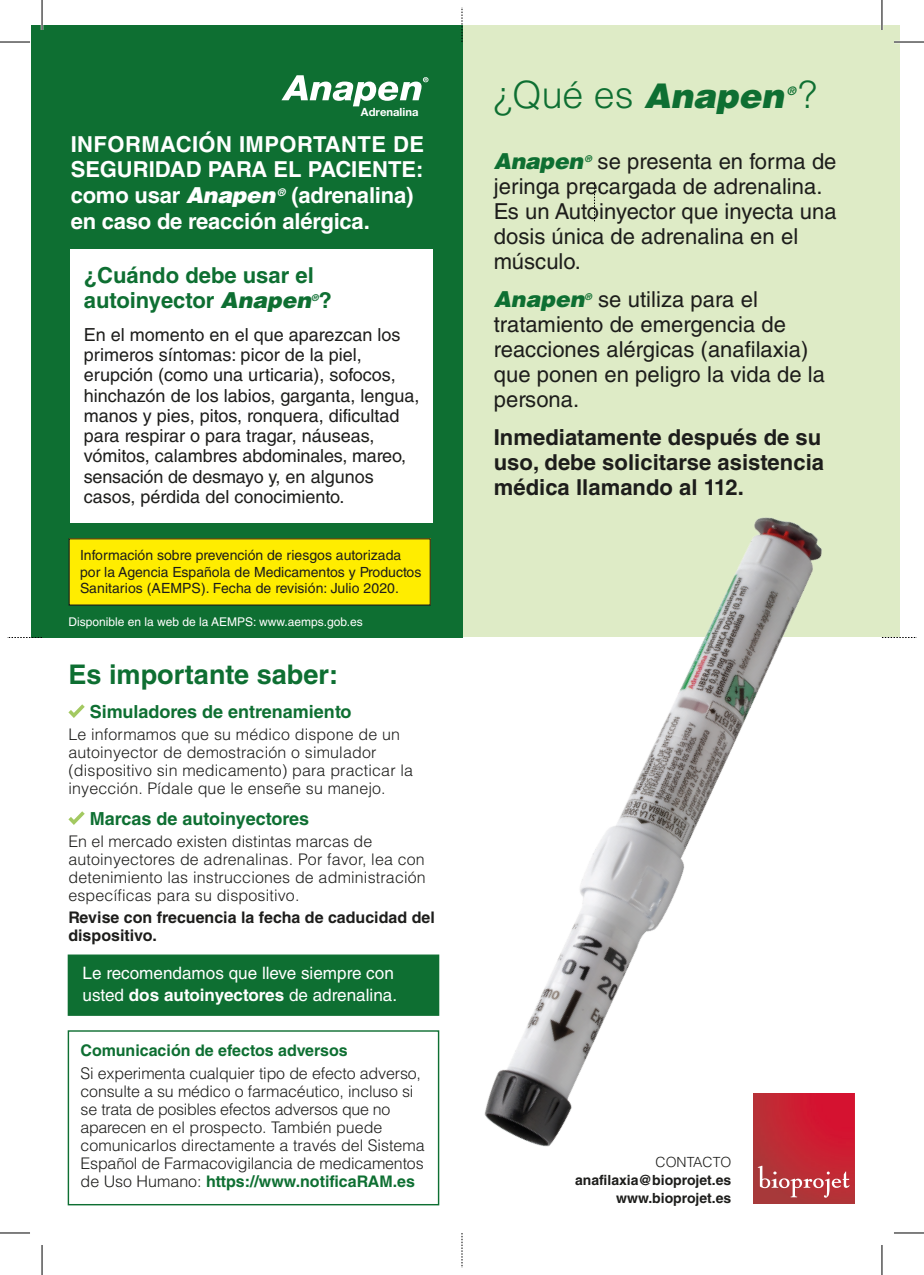
<style>
.page{position:relative;width:924px;height:1275px;background:#fff}
.page>*{position:absolute;margin:0;border:0;box-sizing:border-box;transform-origin:0 0}
.TÍTULO_AEMPS_2_FT{font:300 37.6px "Helvetica LT Std";color:#0e6f32}
.TÍTULO_AEMPS_2_FT-2{font:700 27px "Helvetica LT Std";color:#0e6f32}
.TÍTULO_AEMPS_2_FT-3{font:22px/25px "Helvetica LT Std";color:#1d1d1b}
.TÍTULO_AEMPS_2_FT-4{font:700 22px/25.6px "Helvetica LT Std";letter-spacing:-.01em;color:#fff}
.TÍTULO_AEMPS_2_FT-5{font:700 22px/25px "Helvetica LT Std";color:#1d1d1b}
.TÍTULO_AEMPS_2_FT-6{font:700 22px/25px "Helvetica LT Std";color:#0e6f32}
.TÍTULO_AEMPS_2_FT-7{font:italic 900 22px "Helvetica LT Std";letter-spacing:-.005em;color:#0e6f32}
.TÍTULO_AEMPS_2_FT-8{font:18px/20.2px "Helvetica LT Std";color:#1d1d1b}
.TÍTULO_AEMPS_2_FT-9{font:700 18px "Helvetica LT Std";color:#0e6f32}
.TÍTULO_AEMPS_2_FT-10{font:17.2px/21.4px "Helvetica LT Std";color:#fff}
.TÍTULO_AEMPS_2_FT-11{font:300 16px/18px "Helvetica LT Std";color:#1d1d1b}
.TÍTULO_AEMPS_2_FT-12{font:700 16px/18px "Helvetica LT Std";color:#1d1d1b}
.TÍTULO_AEMPS_2_FT-13{font:700 16px "Helvetica LT Std";color:#0e6f32}
.Default{font:14px/16.8px "Helvetica LT Std";color:#1d1d1b}
.TÍTULO_AEMPS_2_FT-14{font:700 14px "Helvetica LT Std";color:#1d1d1b}
.TÍTULO_AEMPS_2_FT-15{font:300 14px "Helvetica LT Std";color:#1d1d1b}
.Default-2{font:12px "Helvetica LT Std";color:#fff}
.TÍTULO_AEMPS_2_FT-16{font:italic 900 11.6px "Helvetica LT Std";color:#0e6f32}
.t1{font:700 11.2px "Helvetica Neue LT Std";color:#fff}
.TÍTULO_AEMPS_2_FT-17{font:italic 900 9.4px "Helvetica LT Std";color:#0e6f32}
.s1{font-weight:900;font-style:italic}
.s2{font-weight:700}
.s3{font-weight:700;color:#0e6f32}
.s4{font-weight:900;font-style:italic;font-size:34px}
</style>
<div class="page">
<div style="left:462px;top:25px;width:437px;height:612px;background:#deebc6"></div>
<div style="left:31px;top:25px;width:431px;height:612px;background:#0e6f32"></div>
<img style="left:307px;top:446px;width:593px;height:760px">
<svg style="left:281px;top:75px;width:147px;height:31px"></svg>
<div style="left:69px;top:539px;width:361px;height:66px;background:#ffed00"></div>
<div style="left:69px;top:538px;width:361px;height:67px;border:1px solid #1d1d1b"></div>
<svg style="left:68px;top:704px;width:17px;height:14px"></svg>
<svg style="left:68px;top:811px;width:17px;height:14px"></svg>
<div style="left:68px;top:1030px;width:371px;height:175px;border:1px solid #0e6f32"></div>
<div style="left:68px;top:954px;width:371px;height:62px;background:#0e6f32;border:1px solid #0e6f32"></div>
<img style="left:753px;top:1093px;width:101px;height:110px">
<svg style="left:757px;top:1165px;width:92px;height:32px;background:#c15156"></svg>
<div style="left:70px;top:249px;width:362px;height:274px;background:#fff"></div>
<svg style="left:594px;top:182px;width:1px;height:39px"></svg>
<svg style="left:461px;top:1233px;width:1px;height:34px"></svg>
<svg style="left:461px;top:8px;width:1px;height:34px"></svg>
<svg style="left:8px;top:637px;width:34px;height:1px"></svg>
<svg style="left:881px;top:637px;width:34px;height:1px"></svg>
<hr style="left:893px;top:41px;width:30px;height:2px;background:#fff">
<hr style="left:41px;top:0;width:2px;height:30px;background:#fff">
<hr style="left:880px;top:0;width:2px;height:30px;background:#fff">
<hr style="left:0;top:42px;width:30px;height:1px;background:#000">
<hr style="left:893px;top:42px;width:30px;height:1px;background:#000">
<hr style="left:0;top:1232px;width:30px;height:1px;background:#000">
<hr style="left:893px;top:1232px;width:30px;height:1px;background:#000">
<hr style="left:42px;top:0;width:1px;height:30px;background:#000">
<hr style="left:42px;top:1245px;width:1px;height:30px;background:#000">
<hr style="left:881px;top:0;width:1px;height:30px;background:#000">
<hr style="left:881px;top:1245px;width:1px;height:30px;background:#000">
<p class="t1" style="left:361px;top:105px;width:59px">Adrenalina</p>
<p class="TÍTULO_AEMPS_2_FT-4" style="left:71px;top:131px;width:355px">INFORMACIÓN IMPORTANTE DE<br>SEGURIDAD PARA EL PACIENTE: como usar <span class="s1">Anapen</span> <sup>®</sup> (adrenalina) en caso de reacción alérgica.</p>
<p class="TÍTULO_AEMPS_2_FT-6" style="left:84px;top:262px;width:249px">¿Cuándo debe usar el autoinyector <span class="s1">Anapen</span> ?</p>
<p class="TÍTULO_AEMPS_2_FT-17" style="left:311px;top:291px;width:9px">®</p>
<p class="TÍTULO_AEMPS_2_FT-8" style="left:84px;top:324px;width:337px">En el momento en el que aparezcan los primeros síntomas: picor de la piel, erupción (como una urticaria), sofocos, hinchazón de los labios, garganta, lengua, manos y pies, pitos, ronquera, dificultad para respirar o para tragar, náuseas, vómitos, calambres abdominales, mareo, sensación de desmayo y, en algunos casos, pérdida del conocimiento.</p>
<p class="Default" style="left:80px;top:546px;width:342px">Información sobre prevención de riesgos autorizada por la Agencia Española de Medicamentos y Productos<br>Sanitarios (AEMPS). Fecha de revisión: Julio 2020.</p>
<p class="Default-2" style="left:69px;top:614px;width:295px">Disponible en la web de la AEMPS: www.aemps.gob.es</p>
<p class="TÍTULO_AEMPS_2_FT-2" style="left:68px;top:658px;width:271px">Es importante saber:</p>
<p class="TÍTULO_AEMPS_2_FT-9" style="left:90px;top:700px;width:263px">Simuladores de entrenamiento</p>
<p class="TÍTULO_AEMPS_2_FT-11" style="left:68px;top:725px;width:346px">Le informamos que su médico dispone de un autoinyector de demostración o simulador (dispositivo sin medicamento) para practicar la inyección. Pídale que le enseñe su manejo.</p>
<p class="TÍTULO_AEMPS_2_FT-9" style="left:90px;top:807px;width:221px">Marcas de autoinyectores</p>
<p class="TÍTULO_AEMPS_2_FT-11" style="left:68px;top:832px;width:358px">En el mercado existen distintas marcas de autoinyectores de adrenalinas. Por favor, lea con detenimiento las instrucciones de administración específicas para su dispositivo.</p>
<p class="TÍTULO_AEMPS_2_FT-12" style="left:68px;top:908px;width:368px">Revise con frecuencia la fecha de caducidad del dispositivo.</p>
<p class="TÍTULO_AEMPS_2_FT-10" style="left:82px;top:962px;width:316px">Le recomendamos que lleve siempre con usted <span class="s2">dos autoinyectores</span> de adrenalina.</p>
<p class="TÍTULO_AEMPS_2_FT-13" style="left:80px;top:1041px;width:268px">Comunicación de efectos adversos</p>
<p class="TÍTULO_AEMPS_2_FT-11" style="left:80px;top:1063px;width:345px">Si experimenta cualquier tipo de efecto adverso, consulte a su médico o farmacéutico, incluso si se trata de posibles efectos adversos que no aparecen en el prospecto. También puede comunicarlos directamente a través del Sistema Español de Farmacovigilancia de medicamentos de Uso Humano: <span class="s3">https://www.notificaRAM.es</span></p>
<p class="TÍTULO_AEMPS_2_FT" style="left:493px;top:71px;width:324px">¿Qué es <span class="s4">Anapen</span> ?</p>
<p class="TÍTULO_AEMPS_2_FT-16" style="left:786px;top:83px;width:11px">®</p>
<p class="TÍTULO_AEMPS_2_FT-3" style="left:493px;top:149px;width:344px;text-indent:104px">se presenta en forma de jeringa precargada de adrenalina.<br>Es un Autoinyector que inyecta una dosis única de adrenalina en el músculo.</p>
<p class="TÍTULO_AEMPS_2_FT-7" style="left:493px;top:284px;width:92px">Anapen</p>
<p class="TÍTULO_AEMPS_2_FT-17" style="left:584px;top:290px;width:9px">®</p>
<p class="TÍTULO_AEMPS_2_FT-7" style="left:493px;top:147px;width:91px">Anapen</p>
<p class="TÍTULO_AEMPS_2_FT-17" style="left:584px;top:153px;width:9px">®</p>
<p class="TÍTULO_AEMPS_2_FT-3" style="left:493px;top:286px;width:332px;text-indent:104px">se utiliza para el tratamiento de emergencia de reacciones alérgicas (anafilaxia) que ponen en peligro la vida de la persona.</p>
<p class="TÍTULO_AEMPS_2_FT-5" style="left:493px;top:424px;width:331px">Inmediatamente después de su uso, debe solicitarse asistencia médica llamando al 112.</p>
<p class="TÍTULO_AEMPS_2_FT-15" style="left:655px;top:1153px;width:77px">CONTACTO</p>
<p class="TÍTULO_AEMPS_2_FT-14" style="left:574px;top:1171px;width:158px">anafilaxia@bioprojet.es</p>
<p class="TÍTULO_AEMPS_2_FT-14" style="left:616px;top:1189px;width:117px">www.bioprojet.es</p>
</div>
